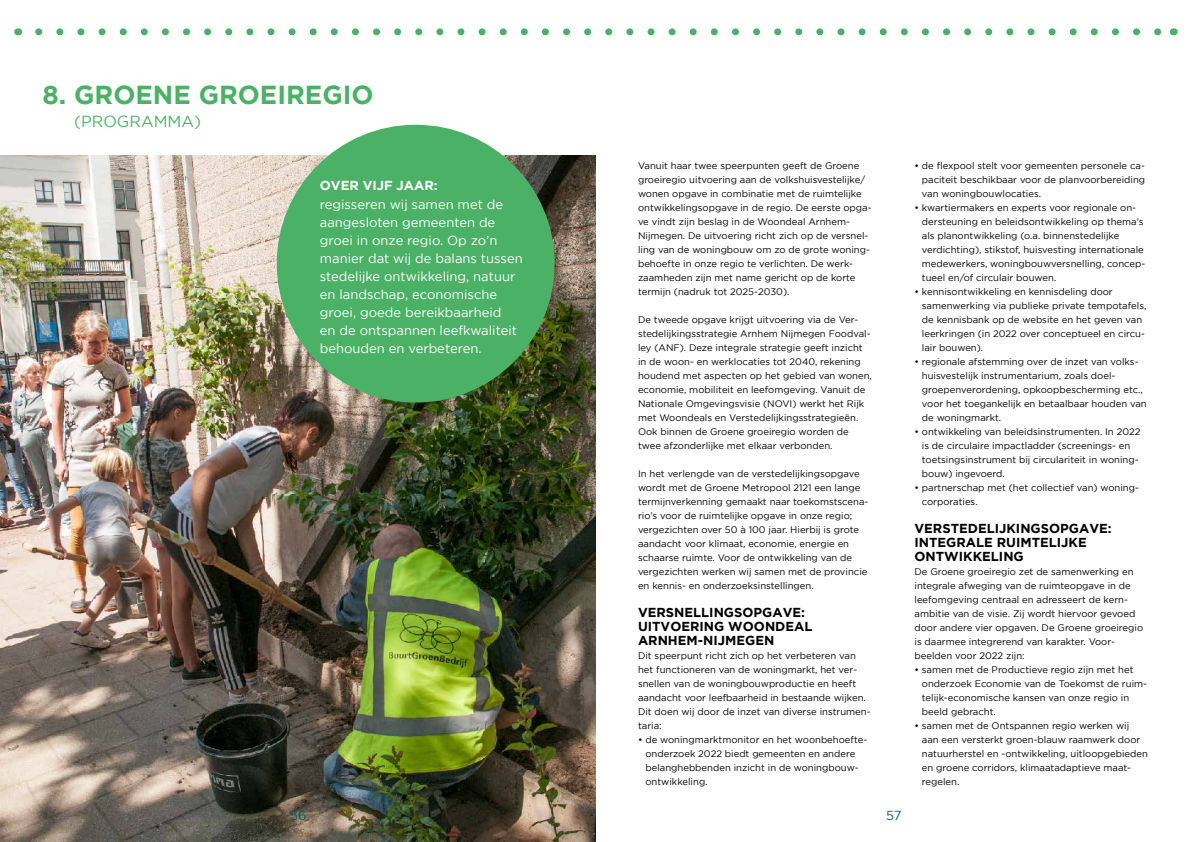
<style>
.page{position:relative;width:1191px;height:842px;background:#fff}
.page>*{position:absolute;margin:0;border:0;box-sizing:border-box;transform-origin:0 0}
.t1{font:700 26px "Gotham";color:#4bb166}
.t2{font:16px "Gotham";color:#4bb166}
.t3{font:13px/18px "Gotham";color:#fff}
.t4{font:700 13px/14px "Gotham";color:#000}
.t5{font:700 13px "Gotham";color:#fff}
.t6{font:13px "Gotham";color:#005f65}
.t7{font:9.5px/14px "Gotham";color:#000}
</style>
<div class="page">
<img style="left:0;top:156px;width:595px;height:686px">
<div style="left:277px;top:125px;width:277px;height:278px;background:#4bb166;border-radius:50%"></div>
<svg style="left:39px;top:28px;width:1123px;height:7px"></svg>
<h1 class="t1" style="left:43px;top:80px;width:332px">8. GROENE GROEIREGIO</h1>
<h2 class="t2" style="left:74px;top:113px;width:128px">(PROGRAMMA)</h2>
<h3 class="t5" style="left:320px;top:178px;width:119px">OVER VIJF JAAR:</h3>
<p class="t3" style="left:320px;top:195px;width:204px">regisseren wij samen met de aangesloten gemeenten de groei in onze regio. Op zo’n manier dat wij de balans tussen stedelijke ontwikkeling, natuur en landschap, economische groei, goede bereikbaarheid<br>en de ontspannen leefkwaliteit behouden en verbeteren.</p>
<p class="t7" style="left:638px;top:159px;width:235px">Vanuit haar twee speerpunten geeft de Groene groeiregio uitvoering aan de volkshuisvestelijke/ wonen opgave in combinatie met de ruimtelijke ontwikkelingsopgave in de regio. De eerste opga&shy;ve vindt zijn beslag in de Woondeal Arnhem-Nijmegen. De uitvoering richt zich op de versnel&shy;ling van de woningbouw om zo de grote woning&shy;behoefte in onze regio te verlichten. De werk&shy;zaamheden zijn met name gericht op de korte termijn (nadruk tot 2025-2030).</p>
<p class="t7" style="left:638px;top:313px;width:235px">De tweede opgave krijgt uitvoering via de Ver&shy;stedelijkingsstrategie Arnhem Nijmegen Foodval&shy;ley (ANF). Deze integrale strategie geeft inzicht in de woon- en werklocaties tot 2040, rekening houdend met aspecten op het gebied van wonen, economie, mobiliteit en leefomgeving. Vanuit de Nationale Omgevingsvisie (NOVI) werkt het Rijk met Woondeals en Verstedelijkingsstrategieën.<br>Ook binnen de Groene groeiregio worden de twee afzonderlijke met elkaar verbonden.</p>
<p class="t7" style="left:638px;top:467px;width:232px">In het verlengde van de verstedelijkingsopgave wordt met de Groene Metropool 2121 een lange termijnverkenning gemaakt naar toekomstscena&shy;rio’s voor de ruimtelijke opgave in onze regio; vergezichten over 50 à 100 jaar. Hierbij is grote aandacht voor klimaat, economie, energie en schaarse ruimte. Voor de ontwikkeling van de vergezichten werken wij samen met de provincie en kennis- en onderzoeksinstellingen.</p>
<h3 class="t4" style="left:638px;top:605px;width:176px">VERSNELLINGSOPGAVE:<br>UITVOERING WOONDEAL<br>ARNHEM-NIJMEGEN</h3>
<p class="t7" style="left:638px;top:649px;width:234px">Dit speerpunt richt zich op het verbeteren van het functioneren van de woningmarkt, het ver&shy;snellen van de woningbouwproductie en heeft aandacht voor leefbaarheid in bestaande wijken.<br>Dit doen wij door de inzet van diverse instrumen&shy;taria:</p>
<p class="t7" style="left:645px;top:733px;width:223px;text-indent:-7px">• de woningmarktmonitor en het woonbehoefte&shy;onderzoek 2022 biedt gemeenten en andere belanghebbenden inzicht in de woningbouw&shy;ontwikkeling.</p>
<h3 class="t6" style="left:290px;top:808px;width:18px">56</h3>
<h3 class="t6" style="left:886px;top:808px;width:17px">57</h3>
<p class="t7" style="left:922px;top:159px;width:225px;text-align:justify;text-indent:-7px">• de flexpool stelt voor gemeenten personele ca&shy;paciteit beschikbaar voor de planvoorbereiding van woningbouwlocaties.</p>
<p class="t7" style="left:922px;top:201px;width:225px;text-indent:-7px">• kwartiermakers en experts voor regionale on&shy;dersteuning en beleidsontwikkeling op thema’s als planontwikkeling (o.a. binnenstedelijke verdichting), stikstof, huisvesting internationale medewerkers, woningbouwversnelling, concep&shy;tueel en/of circulair bouwen.</p>
<p class="t7" style="left:922px;top:285px;width:226px;text-indent:-7px">• kennisontwikkeling en kennisdeling door samenwerking via publieke private tempotafels, de kennisbank op de website en het geven van leerkringen (in 2022 over conceptueel en circu&shy;lair bouwen).</p>
<p class="t7" style="left:922px;top:355px;width:226px;text-indent:-7px">• regionale afstemming over de inzet van volks&shy;huisvestelijk instrumentarium, zoals doel&shy;groepenverordening, opkoopbescherming etc., voor het toegankelijk en betaalbaar houden van de woningmarkt.</p>
<p class="t7" style="left:922px;top:425px;width:220px;text-indent:-7px">• ontwikkeling van beleidsinstrumenten. In 2022 is de circulaire impactladder (screenings- en toetsingsinstrument bij circulariteit in woning&shy;bouw) ingevoerd.</p>
<p class="t7" style="left:922px;top:481px;width:219px;text-indent:-7px">• partnerschap met (het collectief van) woning&shy;corporaties.</p>
<h3 class="t4" style="left:914px;top:521px;width:199px">VERSTEDELIJKINGSOPGAVE:<br>INTEGRALE RUIMTELIJKE<br>ONTWIKKELING</h3>
<p class="t7" style="left:914px;top:565px;width:230px">De Groene groeiregio zet de samenwerking en integrale afweging van de ruimteopgave in de leefomgeving centraal en adresseert de kern&shy;ambitie van de visie. Zij wordt hiervoor gevoed door andere vier opgaven. De Groene groeiregio is daarmee integrerend van karakter. Voor&shy;beelden voor 2022 zijn:</p>
<p class="t7" style="left:922px;top:663px;width:227px;text-indent:-7px">• samen met de Productieve regio zijn met het onderzoek Economie van de Toekomst de ruim&shy;telijk-economische kansen van onze regio in beeld gebracht.</p>
<p class="t7" style="left:922px;top:719px;width:227px;text-indent:-7px">• samen met de Ontspannen regio werken wij aan een versterkt groen-blauw raamwerk door natuurherstel en -ontwikkeling, uitloopgebieden en groene corridors, klimaatadaptieve maat&shy;regelen.</p>
</div>
